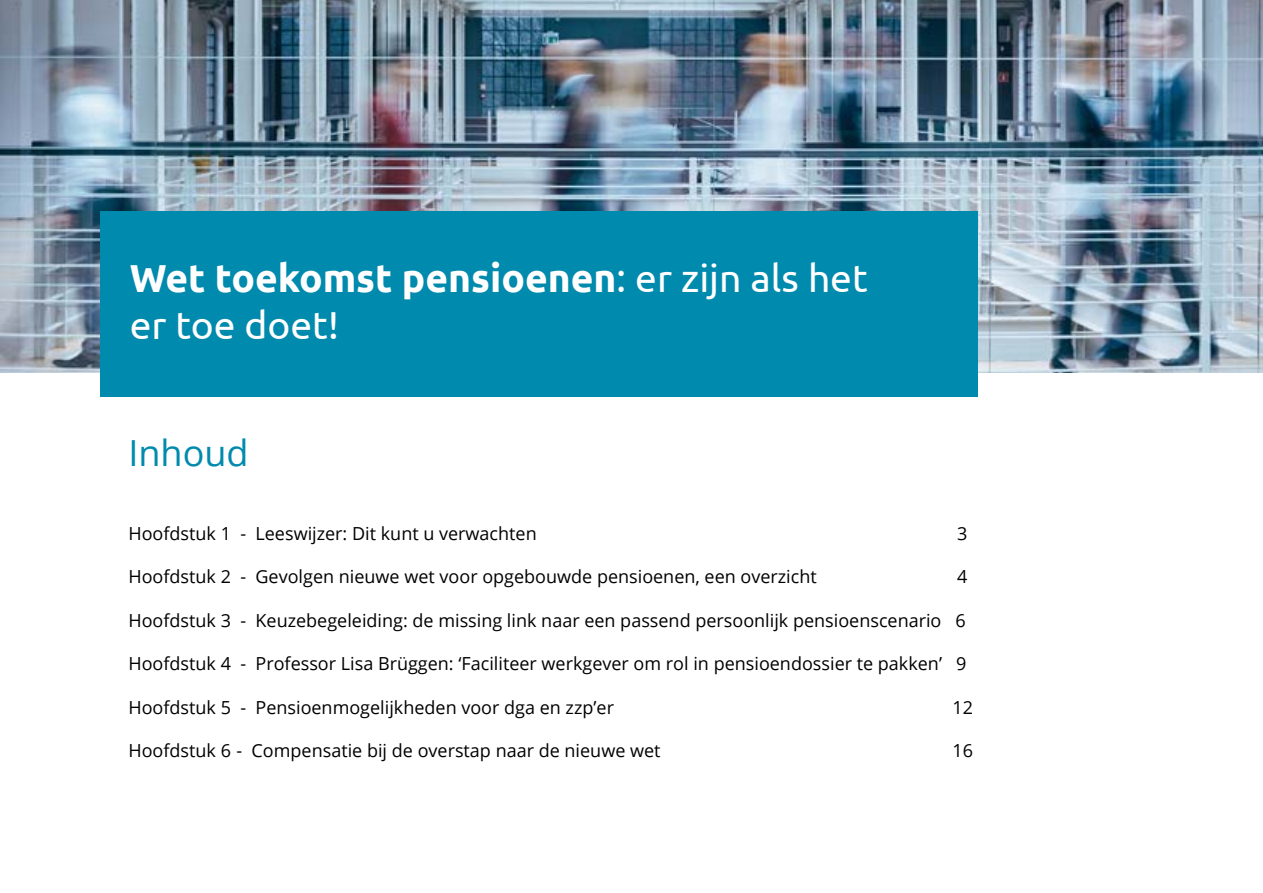
<style>
.page{position:relative;width:1263px;height:893px;background:#fff}
.page>*{position:absolute;margin:0;border:0;box-sizing:border-box;transform-origin:0 0}
.t1{font:39px/46.8px "Ubuntu";color:#fff}
.t2{font:36px "Open Sans";color:#008aad}
.t3{font:18px "Open Sans";color:#000}
.s1{font-weight:700}
</style>
<div class="page">
<img style="left:0;top:0;width:1263px;height:373px">
<div style="left:101px;top:211px;width:877px;height:186px;background:#008aad"></div>
<h1 class="t1" style="left:130px;top:253px;width:739px"><span class="s1">Wet toekomst pensioenen</span>: er zijn als het er toe doet!</h1>
<h2 class="t2" style="left:128px;top:428px;width:122px">Inhoud</h2>
<p class="t3" style="left:128px;top:521px;width:410px">Hoofdstuk 1 - Leeswijzer: Dit kunt u verwachten</p>
<p class="t3" style="left:957px;top:521px;width:12px">3</p>
<p class="t3" style="left:128px;top:564px;width:690px">Hoofdstuk 2 - Gevolgen nieuwe wet voor opgebouwde pensioenen, een overzicht</p>
<p class="t3" style="left:957px;top:564px;width:12px">4</p>
<p class="t3" style="left:128px;top:608px;width:839px">Hoofdstuk 3 - Keuzebegeleiding: de missing link naar een passend persoonlijk pensioenscenario 6</p>
<p class="t3" style="left:128px;top:651px;width:839px">Hoofdstuk 4 - Professor Lisa Brüggen: ‘Faciliteer werkgever om rol in pensioendossier te pakken’ 9</p>
<p class="t3" style="left:128px;top:695px;width:487px">Hoofdstuk 5 - Pensioenmogelijkheden voor dga en zzp’er</p>
<p class="t3" style="left:952px;top:695px;width:22px">12</p>
<p class="t3" style="left:128px;top:738px;width:534px">Hoofdstuk 6 - Compensatie bij de overstap naar de nieuwe wet</p>
<p class="t3" style="left:952px;top:738px;width:22px">16</p>
</div>
